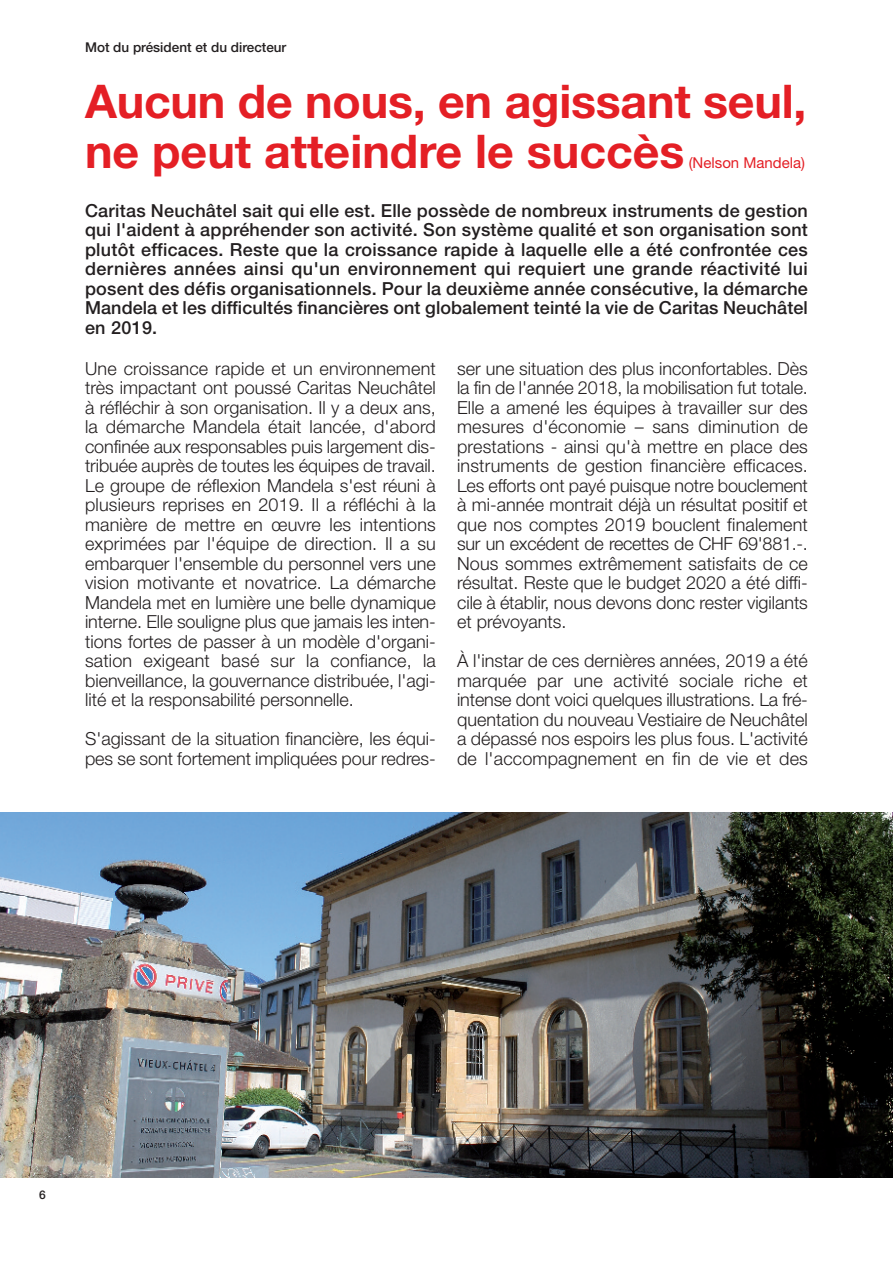
<style>
.page{position:relative;width:893px;height:1263px;background:#fff}
.page>*{position:absolute;margin:0;border:0;box-sizing:border-box;transform-origin:0 0}
.t1{font:700 46.5px/49.5px "Helvetica Neue LT Std";letter-spacing:-.005em;color:#e41f25}
.t2{font:300 18px/19.5px "Helvetica Neue LT Std";color:#231f20;text-align:justify}
.t3{font:500 18px/19.5px "Helvetica Neue LT Std";letter-spacing:.005em;color:#231f20;text-align:justify}
.t4{font:15px "Helvetica Neue LT Std";color:#e41f25}
.t5{font:500 13.5px "Helvetica Neue LT Std";color:#231f20}
.t6{font:500 12px "Helvetica Neue LT Std";color:#231f20}
</style>
<div class="page">
<img style="left:0;top:812px;width:892px;height:366px">
<p class="t5" style="left:85px;top:43px;width:203px">Mot du président et du directeur</p>
<h1 class="t1" style="left:85px;top:81px;width:723px">Aucun de nous, en agissant seul, ne peut atteindre le succès</h1>
<p class="t4" style="left:689px;top:157px;width:118px">(Nelson Mandela)</p>
<p class="t3" style="left:85px;top:202px;width:724px">Caritas Neuchâtel sait qui elle est. Elle possède de nombreux instruments de gestion qui l'aident à appréhender son activité. Son système qualité et son organisation sont plutôt efficaces. Reste que la croissance rapide à laquelle elle a été confrontée ces dernières années ainsi qu'un environnement qui requiert une grande réactivité lui posent des défis organisationnels. Pour la deuxième année consécutive, la démarche Mandela et les difficultés financières ont globalement teinté la vie de Caritas Neuchâtel en 2019.</p>
<p class="t2" style="left:85px;top:360px;width:352px">Une croissance rapide et un environnement très impactant ont poussé Caritas Neuchâtel à réfléchir à son organisation. Il y a deux ans, la démarche Mandela était lancée, d'abord confinée aux responsables puis largement dis&shy;tribuée auprès de toutes les équipes de travail.<br>Le groupe de réflexion Mandela s'est réuni à plusieurs reprises en 2019. Il a réfléchi à la manière de mettre en œuvre les intentions exprimées par l'équipe de direction. Il a su embarquer l'ensemble du personnel vers une vision motivante et novatrice. La démarche Mandela met en lumière une belle dynamique interne. Elle souligne plus que jamais les inten&shy;tions fortes de passer à un modèle d'organi&shy;sation exigeant basé sur la confiance, la bienveillance, la gouvernance distribuée, l'agi&shy;lité et la responsabilité personnelle.</p>
<p class="t2" style="left:85px;top:731px;width:352px">S'agissant de la situation financière, les équi&shy;pes se sont fortement impliquées pour redres-</p>
<p class="t2" style="left:457px;top:360px;width:352px">ser une situation des plus inconfortables. Dès la fin de l'année 2018, la mobilisation fut totale.<br>Elle a amené les équipes à travailler sur des mesures d'économie – sans diminution de prestations - ainsi qu'à mettre en place des instruments de gestion financière efficaces.<br>Les efforts ont payé puisque notre bouclement à mi-année montrait déjà un résultat positif et que nos comptes 2019 bouclent finalement sur un excédent de recettes de CHF 69'881.-.<br>Nous sommes extrêmement satisfaits de ce résultat. Reste que le budget 2020 a été diffi&shy;cile à établir, nous devons donc rester vigilants et prévoyants.</p>
<p class="t2" style="left:457px;top:653px;width:352px">À l'instar de ces dernières années, 2019 a été marquée par une activité sociale riche et intense dont voici quelques illustrations. La fré&shy;quentation du nouveau Vestiaire de Neuchâtel a dépassé nos espoirs les plus fous. L'activité de l'accompagnement en fin de vie et des</p>
<p class="t6" style="left:39px;top:1191px;width:8px">6</p>
</div>
